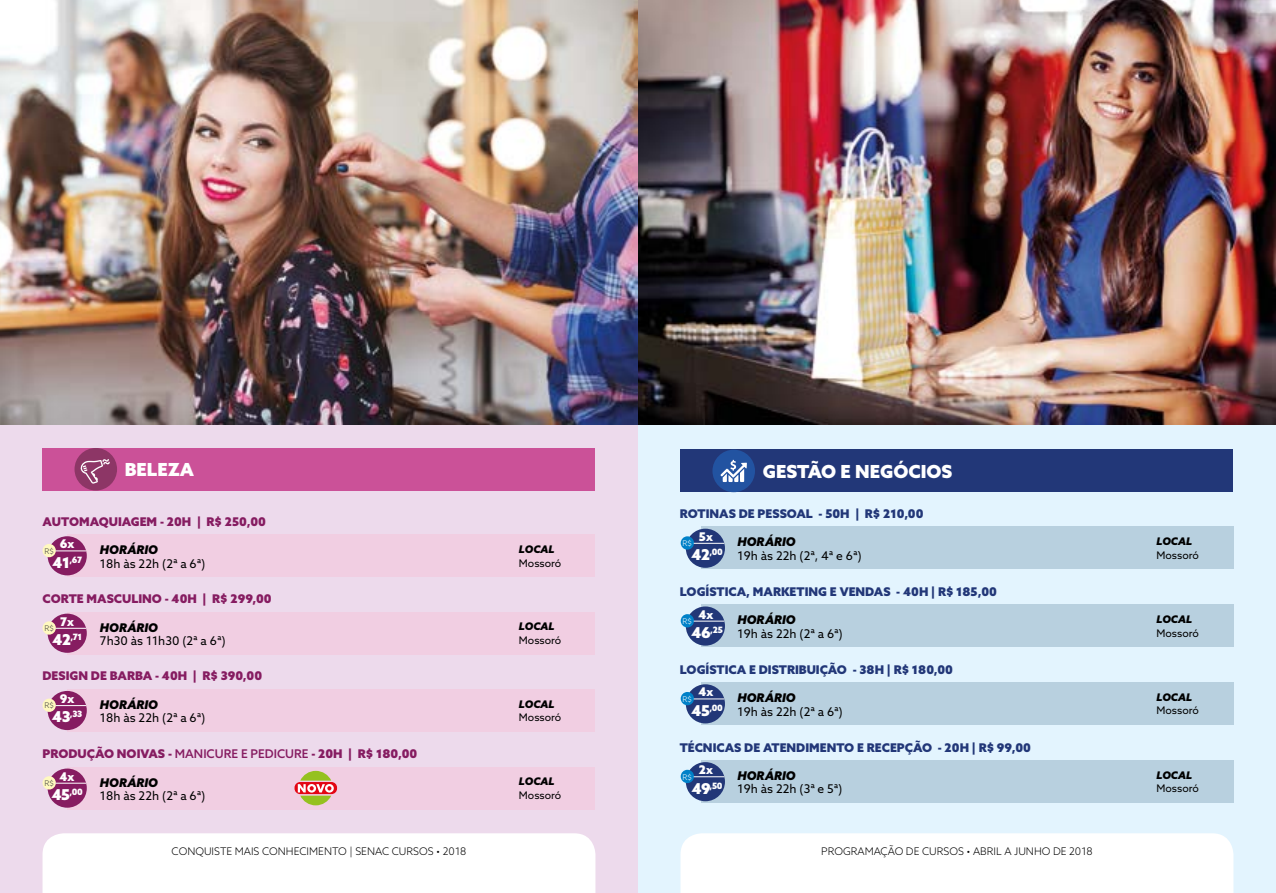
<style>
.page{position:relative;width:1276px;height:893px;background:#fff}
.page>*{position:absolute;margin:0;border:0;box-sizing:border-box;transform-origin:0 0}
.t1{font:900 18px "Azo Sans";color:#fff}
.t2{font:900 12px "Azo Sans";color:#223778}
.t3{font:12px "Azo Sans";color:#000}
.t4{font:900 12px "Azo Sans";color:#861c61}
.t5{font:italic 900 12px "Azo Sans";color:#000}
.t6{font:900 12px "Azo Sans";color:#fff}
.t7{font:300 10.5px "Azo Sans";color:#000}
.t8{font:10.5px "Azo Sans";color:#000}
.t9{font:italic 900 10.5px "Azo Sans";color:#000}
.t10{font:900 8.7px "Azo Sans";letter-spacing:-.04em;color:#fff}
.t11{font:300 7.8px "Azo Sans";color:#423f3f}
.t12{font:300 7.8px "Azo Sans";color:#fff}
.s1{font-size:15px}
.s2{font-weight:500}
</style>
<div class="page">
<div style="left:638px;top:0;width:638px;height:893px;background:#e3f4fe"></div>
<div style="left:0;top:0;width:638px;height:893px;background:#eddaec"></div>
<img style="left:0;top:0;width:1276px;height:424px">
<div style="left:43px;top:833px;width:552px;height:60px;background:#fff"></div>
<div style="left:680px;top:833px;width:553px;height:60px;background:#fff"></div>
<div style="left:67px;top:535px;width:528px;height:42px;background:#f1cee2"></div>
<div style="left:67px;top:612px;width:528px;height:42px;background:#f1cee2"></div>
<div style="left:67px;top:767px;width:528px;height:42px;background:#f1cee2"></div>
<div style="left:67px;top:689px;width:528px;height:43px;background:#f1cee2"></div>
<div style="left:43px;top:448px;width:552px;height:42px;background:#cb5198"></div>
<div style="left:75px;top:448px;width:42px;height:42px;background:#8d3666;border-radius:50%"></div>
<svg style="left:80px;top:459px;width:30px;height:25px"></svg>
<div style="left:48px;top:536px;width:39px;height:39px;background:#861c61;border-radius:50%"></div>
<div style="left:43px;top:544px;width:13px;height:13px;background:#fff9bf;border-radius:50%"></div>
<hr style="left:56px;top:551px;width:30px;height:1px;background:#fff">
<div style="left:48px;top:614px;width:39px;height:39px;background:#861c61;border-radius:50%"></div>
<div style="left:43px;top:621px;width:13px;height:14px;background:#fff9bf;border-radius:50%"></div>
<hr style="left:56px;top:628px;width:30px;height:1px;background:#fff">
<div style="left:48px;top:768px;width:39px;height:40px;background:#861c61;border-radius:50%"></div>
<div style="left:43px;top:776px;width:13px;height:13px;background:#fff9bf;border-radius:50%"></div>
<hr style="left:56px;top:783px;width:30px;height:1px;background:#fff">
<div style="left:48px;top:691px;width:39px;height:39px;background:#861c61;border-radius:50%"></div>
<div style="left:43px;top:699px;width:13px;height:13px;background:#fff9bf;border-radius:50%"></div>
<hr style="left:56px;top:705px;width:30px;height:1px;background:#fff">
<svg style="left:294px;top:782px;width:43px;height:12px"></svg>
<svg style="left:298px;top:771px;width:36px;height:34px"></svg>
<div style="left:680px;top:450px;width:553px;height:42px;background:#223778"></div>
<div style="left:712px;top:450px;width:43px;height:42px;background:#2253a1;border-radius:50%"></div>
<svg style="left:720px;top:460px;width:27px;height:22px"></svg>
<div style="left:701px;top:527px;width:532px;height:42px;background:#b8d0df"></div>
<div style="left:701px;top:682px;width:532px;height:43px;background:#b8d0df"></div>
<div style="left:701px;top:604px;width:532px;height:43px;background:#b8d0df"></div>
<div style="left:701px;top:760px;width:532px;height:43px;background:#b8d0df"></div>
<div style="left:686px;top:529px;width:39px;height:39px;background:#223778;border-radius:50%"></div>
<div style="left:681px;top:536px;width:13px;height:14px;background:#0081c8;border-radius:50%"></div>
<hr style="left:693px;top:543px;width:31px;height:1px;background:#fff">
<div style="left:686px;top:684px;width:39px;height:39px;background:#223778;border-radius:50%"></div>
<div style="left:681px;top:692px;width:13px;height:13px;background:#0081c8;border-radius:50%"></div>
<hr style="left:693px;top:699px;width:31px;height:1px;background:#fff">
<div style="left:686px;top:606px;width:39px;height:40px;background:#223778;border-radius:50%"></div>
<div style="left:681px;top:614px;width:13px;height:13px;background:#0081c8;border-radius:50%"></div>
<hr style="left:693px;top:621px;width:31px;height:1px;background:#fff">
<div style="left:686px;top:762px;width:39px;height:39px;background:#223778;border-radius:50%"></div>
<div style="left:681px;top:770px;width:13px;height:13px;background:#0081c8;border-radius:50%"></div>
<hr style="left:693px;top:776px;width:31px;height:1px;background:#fff">
<h1 class="t1" style="left:125px;top:458px;width:71px">BELEZA</h1>
<p class="t4" style="left:43px;top:513px;width:225px">AUTOMAQUIAGEM - 20H | R$ 250,00</p>
<h1 class="t1" style="left:763px;top:459px;width:191px">GESTÃO E NEGÓCIOS</h1>
<p class="t2" style="left:680px;top:506px;width:245px">ROTINAS DE PESSOAL - 50H | R$ 210,00</p>
<p class="t6" style="left:60px;top:536px;width:16px">6x</p>
<p class="t10" style="left:52px;top:554px;width:31px"><span class="s1">41</span>,67</p>
<p class="t11" style="left:44px;top:546px;width:11px">R$</p>
<p class="t5" style="left:100px;top:542px;width:60px">HORÁRIO</p>
<p class="t3" style="left:100px;top:556px;width:107px">18h às 22h (2ª a 6ª)</p>
<p class="t9" style="left:519px;top:542px;width:37px">LOCAL</p>
<p class="t8" style="left:519px;top:556px;width:44px">Mossoró</p>
<p class="t6" style="left:699px;top:528px;width:15px">5x</p>
<p class="t10" style="left:691px;top:546px;width:33px"><span class="s1">42</span>,00</p>
<p class="t12" style="left:682px;top:538px;width:11px">R$</p>
<p class="t5" style="left:737px;top:534px;width:60px">HORÁRIO</p>
<p class="t3" style="left:737px;top:548px;width:125px">19h às 22h (2ª, 4ª e 6ª)</p>
<p class="t9" style="left:1156px;top:534px;width:37px">LOCAL</p>
<p class="t8" style="left:1156px;top:548px;width:44px">Mossoró</p>
<p class="t4" style="left:43px;top:591px;width:231px">CORTE MASCULINO - 40H | R$ 299,00</p>
<p class="t2" style="left:680px;top:583px;width:319px">LOGÍSTICA, MARKETING E VENDAS - 40H | R$ 185,00</p>
<p class="t6" style="left:60px;top:613px;width:15px">7x</p>
<p class="t10" style="left:52px;top:631px;width:31px"><span class="s1">42</span>,71</p>
<p class="t11" style="left:44px;top:623px;width:11px">R$</p>
<p class="t5" style="left:100px;top:619px;width:60px">HORÁRIO</p>
<p class="t3" style="left:100px;top:633px;width:127px">7h30 às 11h30 (2ª a 6ª)</p>
<p class="t9" style="left:519px;top:620px;width:37px">LOCAL</p>
<p class="t8" style="left:519px;top:633px;width:44px">Mossoró</p>
<p class="t6" style="left:698px;top:606px;width:16px">4x</p>
<p class="t10" style="left:691px;top:624px;width:33px"><span class="s1">46</span>,25</p>
<p class="t12" style="left:682px;top:616px;width:11px">R$</p>
<p class="t5" style="left:737px;top:612px;width:60px">HORÁRIO</p>
<p class="t3" style="left:737px;top:626px;width:107px">19h às 22h (2ª a 6ª)</p>
<p class="t9" style="left:1156px;top:612px;width:37px">LOCAL</p>
<p class="t8" style="left:1156px;top:626px;width:44px">Mossoró</p>
<p class="t4" style="left:43px;top:668px;width:221px">DESIGN DE BARBA - 40H | R$ 390,00</p>
<p class="t2" style="left:680px;top:661px;width:275px">LOGÍSTICA E DISTRIBUIÇÃO - 38H | R$ 180,00</p>
<p class="t6" style="left:60px;top:691px;width:16px">9x</p>
<p class="t10" style="left:52px;top:708px;width:32px"><span class="s1">43</span>,33</p>
<p class="t11" style="left:44px;top:701px;width:11px">R$</p>
<p class="t5" style="left:100px;top:697px;width:60px">HORÁRIO</p>
<p class="t3" style="left:100px;top:710px;width:107px">18h às 22h (2ª a 6ª)</p>
<p class="t9" style="left:519px;top:697px;width:37px">LOCAL</p>
<p class="t8" style="left:519px;top:711px;width:44px">Mossoró</p>
<p class="t6" style="left:698px;top:684px;width:16px">4x</p>
<p class="t10" style="left:691px;top:702px;width:33px"><span class="s1">45</span>,00</p>
<p class="t12" style="left:682px;top:694px;width:11px">R$</p>
<p class="t5" style="left:737px;top:690px;width:60px">HORÁRIO</p>
<p class="t3" style="left:737px;top:703px;width:107px">19h às 22h (2ª a 6ª)</p>
<p class="t9" style="left:1156px;top:690px;width:37px">LOCAL</p>
<p class="t8" style="left:1156px;top:704px;width:44px">Mossoró</p>
<p class="t4" style="left:43px;top:746px;width:376px">PRODUÇÃO NOIVAS - <span class="s2">MANICURE E PEDICURE</span> - 20H | R$ 180,00</p>
<p class="t2" style="left:680px;top:739px;width:353px">TÉCNICAS DE ATENDIMENTO E RECEPÇÃO - 20H | R$ 99,00</p>
<p class="t6" style="left:60px;top:768px;width:16px">4x</p>
<p class="t10" style="left:52px;top:786px;width:33px"><span class="s1">45</span>,00</p>
<p class="t11" style="left:44px;top:778px;width:11px">R$</p>
<p class="t5" style="left:100px;top:774px;width:60px">HORÁRIO</p>
<p class="t3" style="left:100px;top:788px;width:107px">18h às 22h (2ª a 6ª)</p>
<p class="t9" style="left:519px;top:775px;width:37px">LOCAL</p>
<p class="t8" style="left:519px;top:788px;width:44px">Mossoró</p>
<p class="t6" style="left:699px;top:762px;width:16px">2x</p>
<p class="t10" style="left:692px;top:780px;width:32px"><span class="s1">49</span>,50</p>
<p class="t12" style="left:682px;top:772px;width:11px">R$</p>
<p class="t5" style="left:737px;top:767px;width:60px">HORÁRIO</p>
<p class="t3" style="left:737px;top:781px;width:106px">19h às 22h (3ª e 5ª)</p>
<p class="t9" style="left:1156px;top:768px;width:37px">LOCAL</p>
<p class="t8" style="left:1156px;top:782px;width:44px">Mossoró</p>
<p class="t7" style="left:171px;top:844px;width:296px">CONQUISTE MAIS CONHECIMENTO | SENAC CURSOS • 2018</p>
<p class="t7" style="left:821px;top:844px;width:273px">PROGRAMAÇÃO DE CURSOS • ABRIL A JUNHO DE 2018</p>
</div>
